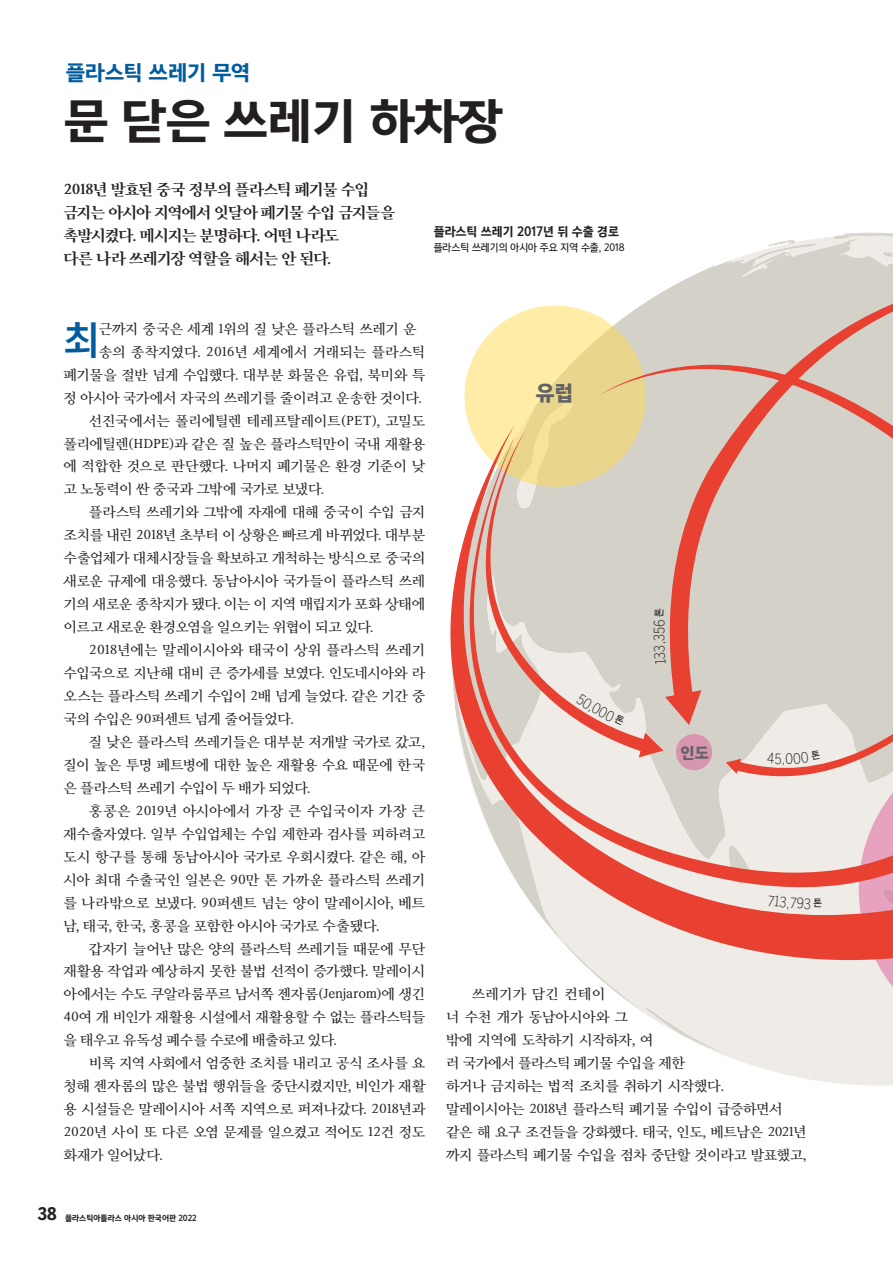
<style>
.page{position:relative;width:893px;height:1263px;background:#fff}
.page>*{position:absolute;margin:0;border:0;box-sizing:border-box;transform-origin:0 0}
.본문-제목{font:45px "Yoon Gothic Pro 780";letter-spacing:-.015em;color:#231f20}
.본문-첫단락{font:36.45px "Yoon Gothic Pro 770";color:#015c9d}
.코너명{font:19.5px "Yoon Gothic Pro 780";letter-spacing:-.015em;color:#015c9d}
.캡션-6_5pt-강조{font:19.5px "Yoon Gothic Pro 790";color:#636366;scale:.95 1}
.t1{font:700 condensed 17.25px "Benton Sans";color:#231f20}
.본문-제목-리드{font:15px/23px "Yoon Myungjo Pro 760";letter-spacing:-.025em;color:#231f20}
.캡션-6_5pt-강조-2{font:14.7px "Yoon Gothic Pro 790";color:#636366;scale:.95 1}
.t2{font:300 condensed 14.25px "Benton Sans";color:#231f20}
.본문{font:13.5px/23px "Yoon Myungjo Pro 740";letter-spacing:-.01em;color:#231f20;text-align:justify}
.본문-첫단락-2{font:13.5px "Yoon Myungjo Pro 740";color:#231f20}
.본문-첫단락-3{font:13.5px "Yoon Myungjo Pro 740";letter-spacing:.025em;color:#231f20}
.제목-캡션{font:11.55px "Yoon Gothic Pro 780";color:#231f20;scale:.95 1}
.제목-설명-캡션{font:9.75px "Yoon Gothic Pro 760";color:#231f20;scale:.95 1}
.t3{font:7.5px "Yoon Gothic Pro 780";color:#231f20;scale:.95 1}
</style>
<div class="page">
<svg style="left:740px;top:237px;width:153px;height:849px;fill:#efece7"></svg>
<svg style="left:595px;top:243px;width:298px;height:121px"></svg>
<svg style="left:757px;top:239px;width:60px;height:20px"></svg>
<svg style="left:833px;top:233px;width:60px;height:13px"></svg>
<svg style="left:464px;top:305px;width:182px;height:182px;fill:#ffeda7"></svg>
<svg style="left:598px;top:364px;width:71px;height:72px;fill:#e9d68c"></svg>
<svg style="left:467px;top:436px;width:202px;height:98px;fill:#d4d1c9"></svg>
<svg style="left:669px;top:278px;width:224px;height:256px;fill:#d4d1c9"></svg>
<svg style="left:450px;top:534px;width:443px;height:527px"></svg>
<p class="코너명" style="left:66px;top:58px;width:186px">플라스틱 쓰레기 무역</p>
<p class="본문-제목" style="left:64px;top:87px;width:441px">문 닫은 쓰레기 하차장</p>
<p class="본문-제목-리드" style="left:64px;top:177px;width:333px">2018년 발효된 중국 정부의 플라스틱 폐기물 수입 금지는 아시아 지역에서 잇달아 폐기물 수입 금지들을 촉발시켰다. 메시지는 분명하다. 어떤 나라도</p>
<p class="본문-제목-리드" style="left:64px;top:246px;width:269px">다른 나라 쓰레기장 역할을 해서는 안 된다.</p>
<p class="제목-캡션" style="left:434px;top:222px;width:197px">플라스틱 쓰레기 2017년 뒤 수출 경로</p>
<p class="제목-설명-캡션" style="left:434px;top:240px;width:202px">플라스틱 쓰레기의 아시아 주요 지역 수출, 2018</p>
<p class="본문-첫단락" style="left:64px;top:313px;width:37px">최</p>
<p class="본문-첫단락-2" style="left:99px;top:320px;width:319px">근까지 중국은 세계 1위의 질 낮은 플라스틱 쓰레기 운</p>
<p class="본문-첫단락-3" style="left:99px;top:343px;width:327px">송의 종착지였다. 2016년 세계에서 거래되는 플라스틱</p>
<p class="본문-첫단락-2" style="left:64px;top:366px;width:363px">폐기물을 절반 넘게 수입했다. 대부분 화물은 유럽, 북미와 특</p>
<p class="본문-첫단락-2" style="left:64px;top:389px;width:360px">정 아시아 국가에서 자국의 쓰레기를 줄이려고 운송한 것이다.</p>
<p class="본문" style="left:64px;top:409px;width:363px;text-indent:26px">선진국에서는 폴리에틸렌 테레프탈레이트(PET), 고밀도 폴리에틸렌(HDPE)과 같은 질 높은 플라스틱만이 국내 재활용 에 적합한 것으로 판단했다. 나머지 폐기물은 환경 기준이 낮 고 노동력이 싼 중국과 그밖에 국가로 보냈다.</p>
<p class="본문" style="left:64px;top:501px;width:363px;text-indent:26px">플라스틱 쓰레기와 그밖에 자재에 대해 중국이 수입 금지 조치를 내린 2018년 초부터 이 상황은 빠르게 바뀌었다. 대부분 수출업체가 대체시장들을 확보하고 개척하는 방식으로 중국의 새로운 규제에 대응했다. 동남아시아 국가들이 플라스틱 쓰레 기의 새로운 종착지가 됐다. 이는 이 지역 매립지가 포화 상태에 이르고 새로운 환경오염을 일으키는 위협이 되고 있다.</p>
<p class="본문" style="left:64px;top:638px;width:363px;text-indent:26px">2018년에는 말레이시아와 태국이 상위 플라스틱 쓰레기 수입국으로 지난해 대비 큰 증가세를 보였다. 인도네시아와 라 오스는 플라스틱 쓰레기 수입이 2배 넘게 늘었다. 같은 기간 중 국의 수입은 90퍼센트 넘게 줄어들었다.</p>
<p class="본문" style="left:64px;top:730px;width:363px;text-indent:26px">질 낮은 플라스틱 쓰레기들은 대부분 저개발 국가로 갔고, 질이 높은 투명 페트병에 대한 높은 재활용 수요 때문에 한국 은 플라스틱 쓰레기 수입이 두 배가 되었다.</p>
<p class="본문" style="left:64px;top:799px;width:363px;text-indent:26px">홍콩은 2019년 아시아에서 가장 큰 수입국이자 가장 큰 재수출자였다. 일부 수입업체는 수입 제한과 검사를 피하려고 도시 항구를 통해 동남아시아 국가로 우회시켰다. 같은 해, 아 시아 최대 수출국인 일본은 90만 톤 가까운 플라스틱 쓰레기 를 나라밖으로 보냈다. 90퍼센트 넘는 양이 말레이시아, 베트 남, 태국, 한국, 홍콩을 포함한 아시아 국가로 수출됐다.</p>
<p class="본문" style="left:64px;top:937px;width:363px;text-indent:26px">갑자기 늘어난 많은 양의 플라스틱 쓰레기들 때문에 무단 재활용 작업과 예상하지 못한 불법 선적이 증가했다. 말레이시 아에서는 수도 쿠알라룸푸르 남서쪽 젠자롬(Jenjarom)에 생긴 40여 개 비인가 재활용 시설에서 재활용할 수 없는 플라스틱들 을 태우고 유독성 폐수를 수로에 배출하고 있다.</p>
<p class="본문" style="left:64px;top:1051px;width:363px;text-indent:26px">비록 지역 사회에서 엄중한 조치를 내리고 공식 조사를 요 청해 젠자롬의 많은 불법 행위들을 중단시켰지만, 비인가 재활 용 시설들은 말레이시아 서쪽 지역으로 퍼져나갔다. 2018년과 2020년 사이 또 다른 오염 문제를 일으켰고 적어도 12건 정도 화재가 일어났다.</p>
<p class="t1" style="left:38px;top:1204px;width:20px">38</p>
<p class="t3" style="left:65px;top:1212px;width:140px">플라스틱아틀라스 아시아 한국어판 2022</p>
<p class="캡션-6_5pt-강조" style="left:536px;top:378px;width:41px">유럽</p>
<p class="t2" style="left:651px;top:641px;width:9px;rotate:-90deg">3</p>
<p class="캡션-6_5pt-강조-2" style="left:681px;top:742px;width:31px">인도</p>
<p class="t2" style="left:782px;top:751px;width:5px">,</p>
<p class="본문" style="left:446px;top:982px;width:362px;text-align:left;text-indent:26px">쓰레기가 담긴 컨테이<br>너 수천 개가 동남아시아와 그<br>밖에 지역에 도착하기 시작하자, 여<br>러 국가에서 플라스틱 폐기물 수입을 제한<br>하거나 금지하는 법적 조치를 취하기 시작했다.<br>말레이시아는 2018년 플라스틱 폐기물 수입이 급증하면서 같은 해 요구 조건들을 강화했다. 태국, 인도, 베트남은 2021년 까지 플라스틱 폐기물 수입을 점차 중단할 것이라고 발표했고,</p>
</div>
